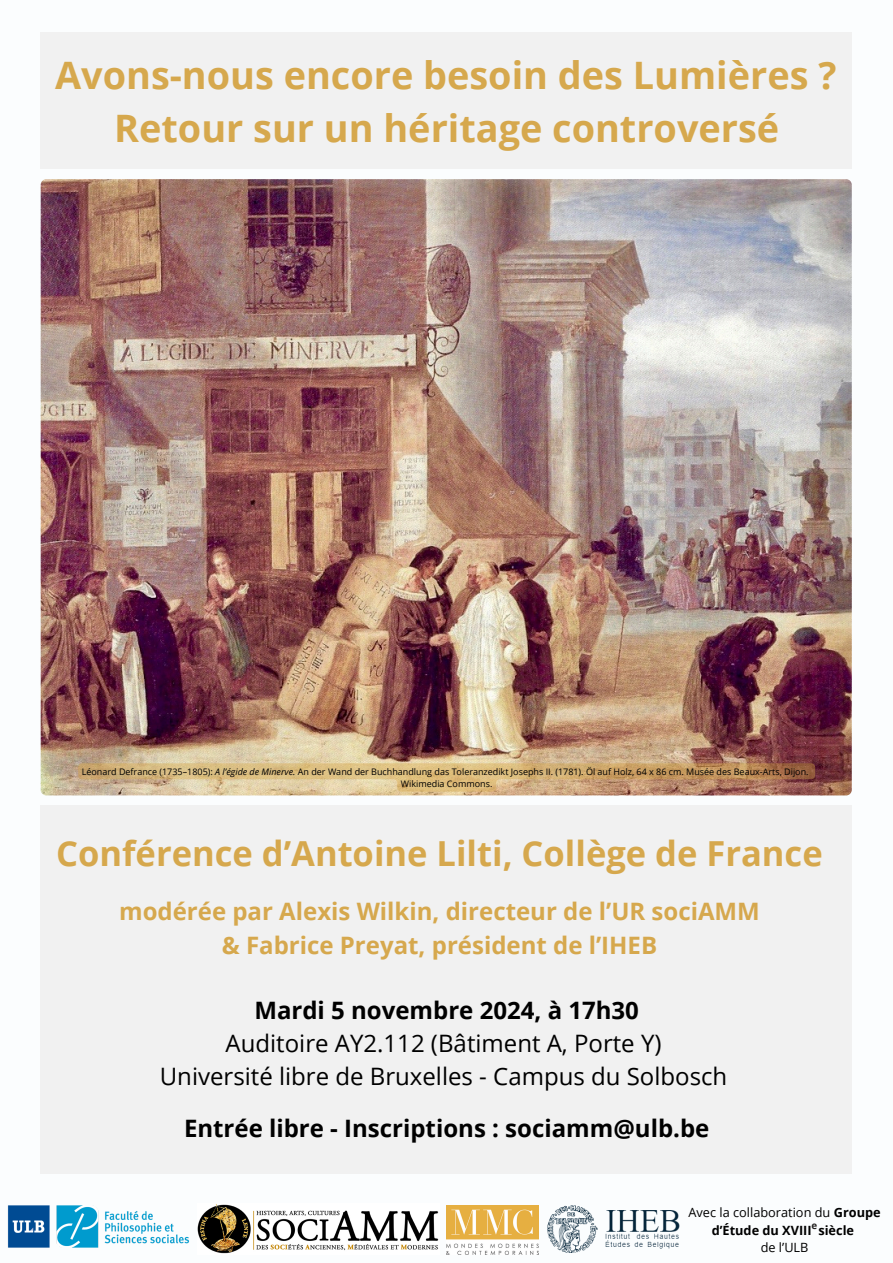
<style>
.page{position:relative;width:893px;height:1263px;background:#fbfdfe}
.page>*{position:absolute;margin:0;border:0;box-sizing:border-box;transform-origin:0 0}
.t1{font:700 37.8px/52.9px "Open Sans";color:#d6a84d;text-align:center}
.t2{font:700 34.5px "Open Sans";color:#d6a84d}
.t3{font:24px/33.2px "Open Sans";color:#000;text-align:center}
.t4{font:700 24px/33.6px "Open Sans";color:#d6a84d;text-align:center}
.t5{font:700 24px "Open Sans";color:#000}
.t6{font:12.75px/17.4px "Open Sans";color:#000;text-align:center}
.t7{font:700 9.75px "Open Sans";color:#222120}
.t8{font:9px "Open Sans";color:#000}
.s1{font-style:italic}
.s2{font-weight:700}
</style>
<div class="page">
<img style="left:7px;top:1205px;width:183px;height:43px">
<img style="left:197px;top:1204px;width:242px;height:50px">
<div style="left:41px;top:805px;width:811px;height:369px;background:#f1f1f1"></div>
<img style="left:447px;top:1206px;width:91px;height:49px">
<img style="left:547px;top:1205px;width:133px;height:48px">
<div style="left:41px;top:33px;width:811px;height:136px;background:#f1f1f1"></div>
<img style="left:41px;top:179px;width:810px;height:616px;border-radius:6px">
<svg style="left:78px;top:763px;width:737px;height:29px;background:#ceac7c"></svg>
<h2 class="t1" style="left:55px;top:48px;width:783px">Avons-nous encore besoin des Lumières ?<br>Retour sur un héritage controversé</h2>
<p class="t8" style="left:82px;top:765px;width:728px">Léonard Defrance (1735–1805): <span class="s1">A l’égide de Minerve.</span> An der Wand der Buchhandlung das Toleranzedikt Josephs II. (1781). Öl auf Holz, 64 x 86 cm. Musée des Beaux-Arts, Dijon.</p>
<h4 class="t8" style="left:401px;top:777px;width:93px">Wikimedia Commons.</h4>
<p class="t2" style="left:56px;top:829px;width:768px">Conférence d’Antoine Lilti, Collège de France</p>
<p class="t4" style="left:119px;top:894px;width:642px">modérée par Alexis Wilkin, directeur de l’UR sociAMM &amp; Fabrice Preyat, président de l’IHEB</p>
<h1 class="t3" style="left:160px;top:993px;width:569px"><span class="s2">Mardi 5 novembre 2024, à 17h30<br></span>Auditoire AY2.112 (Bâtiment A, Porte Y)<br>Université libre de Bruxelles - Campus du Solbosch</h1>
<h2 class="t5" style="left:184px;top:1111px;width:527px">Entrée libre - Inscriptions : sociamm@ulb.be</h2>
<p class="t6" style="left:688px;top:1203px;width:194px">Avec la collaboration du <span class="s2">Groupe d’Étude du XVIII siècle<br></span>de l’ULB</p>
<p class="t7" style="left:811px;top:1219px;width:7px">e</p>
</div>
